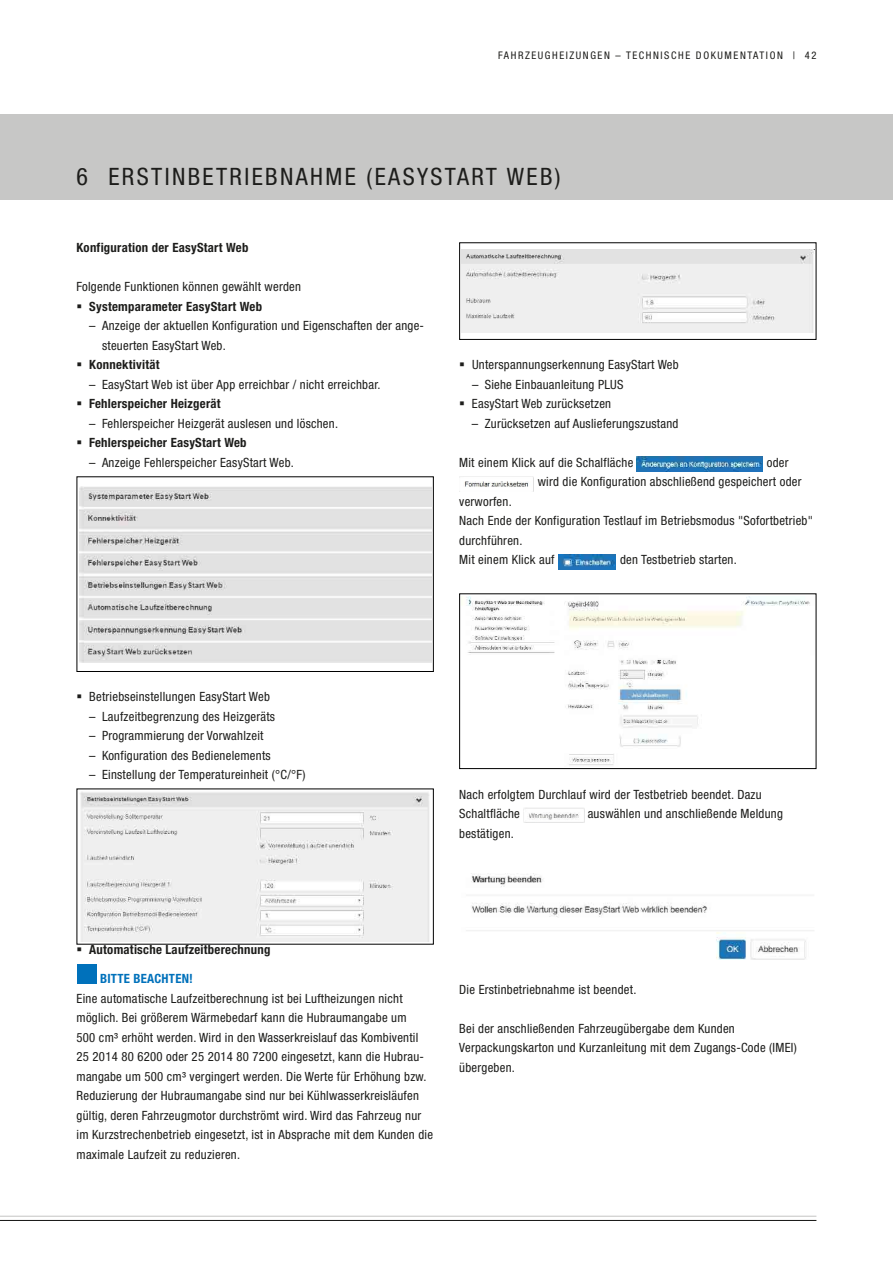
<style>
.page{position:relative;width:893px;height:1263px;background:#fff}
.page>*{position:absolute;margin:0;border:0;box-sizing:border-box;transform-origin:0 0}
.t1{font:condensed 24px "Helvetica Neue LT";letter-spacing:.1em;color:#1d1d1b}
.t2{font:condensed 12.75px/19.5px "Helvetica Neue LT";letter-spacing:.02em;color:#1d1d1b}
.t3{font:700 condensed 12.75px "Helvetica Neue LT";letter-spacing:.02em;color:#1d1d1b}
.t4{font:700 condensed 12.75px "Helvetica Neue LT";letter-spacing:.02em;color:#0071bb}
.t5{font:condensed 10.5px "Helvetica Neue LT";letter-spacing:.15em;color:#1d1d1b}
</style>
<div class="page">
<div style="left:0;top:115px;width:893px;height:85px;background:#c7c7c6"></div>
<hr style="left:0;top:1216px;width:816px;height:1px;background:#c7c7c6">
<hr style="left:0;top:1220px;width:816px;height:1px;background:#1d1d1b">
<img style="left:79px;top:487px;width:353px;height:175px">
<div style="left:77px;top:476px;width:357px;height:196px;border:1px solid #000"></div>
<img style="left:80px;top:792px;width:350px;height:150px">
<div style="left:77px;top:964px;width:20px;height:19px;background:#0071bb"></div>
<img style="left:461px;top:250px;width:353px;height:83px">
<div style="left:459px;top:242px;width:357px;height:98px;border:1px solid #000"></div>
<img style="left:637px;top:457px;width:125px;height:15px">
<img style="left:459px;top:476px;width:74px;height:11px">
<img style="left:558px;top:554px;width:58px;height:15px">
<img style="left:466px;top:596px;width:344px;height:170px">
<div style="left:459px;top:593px;width:357px;height:176px;border:1px solid #000"></div>
<img style="left:523px;top:808px;width:61px;height:15px">
<img style="left:466px;top:873px;width:348px;height:86px">
<p class="t5" style="left:498px;top:50px;width:320px">FAHRZEUGHEIZUNGEN – TECHNISCHE DOKUMENTATION | 42</p>
<h1 class="t1" style="left:77px;top:162px;width:486px">6 ERSTINBETRIEBNAHME (EASYSTART WEB)</h1>
<p class="t3" style="left:77px;top:240px;width:173px">Konfiguration der EasyStart Web</p>
<p class="t2" style="left:77px;top:277px;width:226px">Folgende Funktionen können gewählt werden</p>
<p class="t3" style="left:89px;top:299px;width:174px">Systemparameter EasyStart Web</p>
<p class="t2" style="left:102px;top:316px;width:324px;text-indent:-13px">– Anzeige der aktuellen Konfiguration und Eigenschaften der ange&shy;steuerten EasyStart Web.</p>
<p class="t3" style="left:89px;top:357px;width:72px">Konnektivität</p>
<p class="t2" style="left:89px;top:375px;width:293px">– EasyStart Web ist über App erreichbar / nicht erreichbar.</p>
<p class="t3" style="left:89px;top:396px;width:133px">Fehlerspeicher Heizgerät</p>
<p class="t2" style="left:89px;top:414px;width:250px">– Fehlerspeicher Heizgerät auslesen und löschen.</p>
<p class="t3" style="left:89px;top:435px;width:159px">Fehlerspeicher EasyStart Web</p>
<p class="t2" style="left:89px;top:453px;width:206px">– Anzeige Fehlerspeicher EasyStart Web.</p>
<p class="t2" style="left:472px;top:355px;width:208px">Unterspannungserkennung EasyStart Web</p>
<p class="t2" style="left:472px;top:375px;width:153px">– Siehe Einbauanleitung PLUS<br>EasyStart Web zurücksetzen</p>
<p class="t2" style="left:472px;top:414px;width:208px">– Zurücksetzen auf Auslieferungszustand</p>
<p class="t2" style="left:459px;top:453px;width:176px">Mit einem Klick auf die Schalfläche</p>
<p class="t2" style="left:538px;top:453px;width:265px;text-indent:229px">oder wird die Konfiguration abschließend gespeichert oder</p>
<p class="t2" style="left:459px;top:492px;width:355px">verworfen.<br>Nach Ende der Konfiguration Testlauf im Betriebsmodus "Sofortbetrieb" durchführen.<br>Mit einem Klick auf</p>
<p class="t2" style="left:620px;top:550px;width:118px">den Testbetrieb starten.</p>
<p class="t2" style="left:89px;top:687px;width:182px">Betriebseinstellungen EasyStart Web</p>
<p class="t2" style="left:89px;top:706px;width:187px">– Laufzeitbegrenzung des Heizgeräts</p>
<p class="t2" style="left:89px;top:726px;width:176px">– Programmierung der Vorwahlzeit</p>
<p class="t2" style="left:89px;top:745px;width:183px">– Konfiguration des Bedienelements</p>
<p class="t2" style="left:89px;top:765px;width:218px">– Einstellung der Temperatureinheit (°C/°F)</p>
<p class="t2" style="left:459px;top:784px;width:304px">Nach erfolgtem Durchlauf wird der Testbetrieb beendet. Dazu<br>Schaltfläche</p>
<p class="t2" style="left:588px;top:804px;width:197px">auswählen und anschließende Meldung</p>
<p class="t2" style="left:459px;top:823px;width:56px">bestätigen.</p>
<p class="t3" style="left:89px;top:942px;width:183px">Automatische Laufzeitberechnung</p>
<p class="t4" style="left:100px;top:971px;width:94px">BITTE BEACHTEN!</p>
<p class="t2" style="left:77px;top:989px;width:358px">Eine automatische Laufzeitberechnung ist bei Luftheizungen nicht möglich. Bei größerem Wärmebedarf kann die Hubraumangabe um<br>500 cm³ erhöht werden. Wird in den Wasserkreislauf das Kombiventil 25 2014 80 6200 oder 25 2014 80 7200 eingesetzt, kann die Hubrau&shy;mangabe um 500 cm³ vergingert werden. Die Werte für Erhöhung bzw.<br>Reduzierung der Hubraumangabe sind nur bei Kühlwasserkreisläufen gültig, deren Fahrzeugmotor durchströmt wird. Wird das Fahrzeug nur im Kurzstrechenbetrieb eingesetzt, ist in Absprache mit dem Kunden die maximale Laufzeit zu reduzieren.</p>
<p class="t2" style="left:459px;top:979px;width:179px">Die Erstinbetriebnahme ist beendet.</p>
<p class="t2" style="left:459px;top:1018px;width:339px">Bei der anschließenden Fahrzeugübergabe dem Kunden<br>Verpackungskarton und Kurzanleitung mit dem Zugangs-Code (IMEI) übergeben.</p>
</div>
